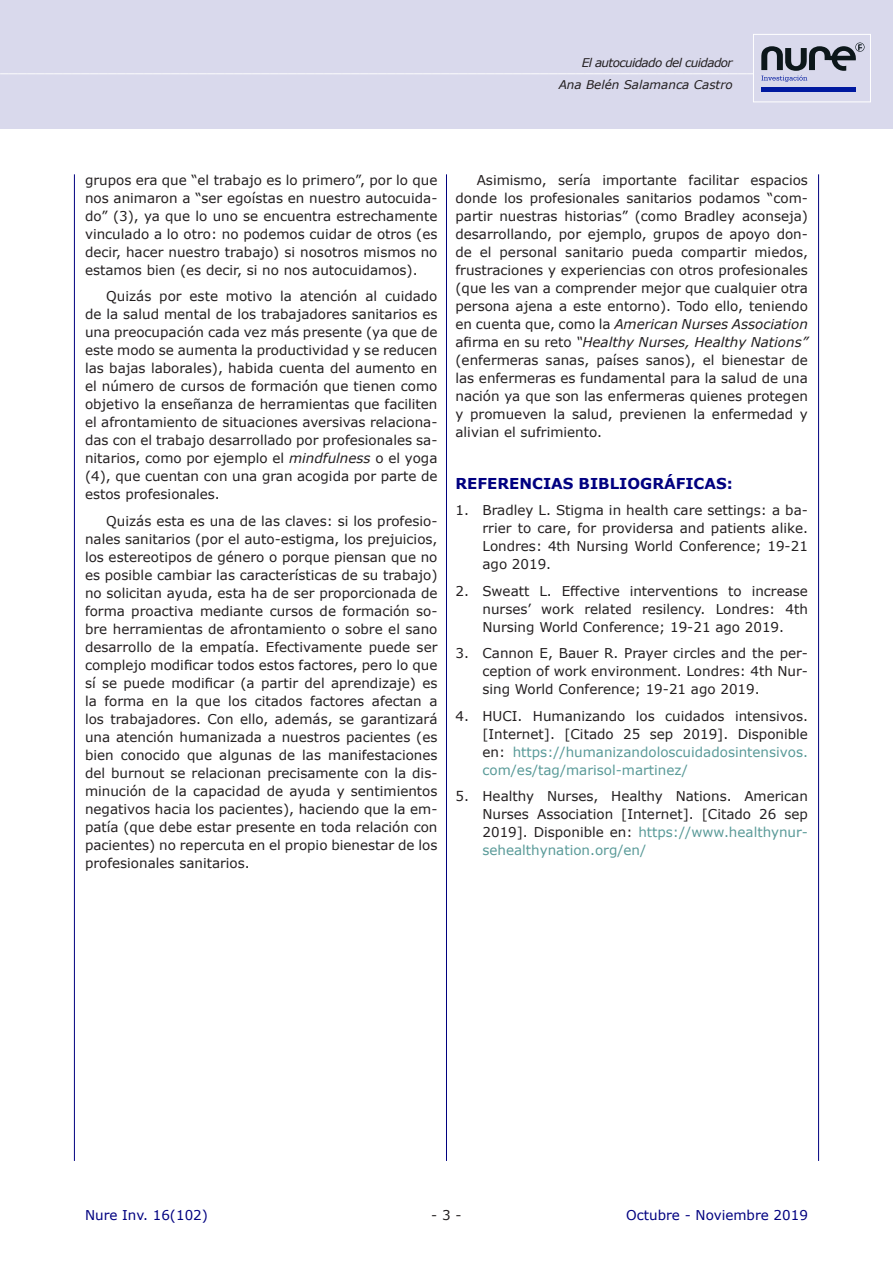
<style>
.page{position:relative;width:893px;height:1263px;background:#fff}
.page>*{position:absolute;margin:0;border:0;box-sizing:border-box;transform-origin:0 0}
.t1{font:18px "Myriad Pro";color:#fff}
.TITULO_1{font:700 15px "Verdana";color:#000080}
.Texto{font:13.5px/18px "Verdana";color:#231f20;text-align:justify}
.t2{font:13.5px "Verdana";color:#000080}
.t3{font:italic 12px/21.6px "Verdana";letter-spacing:-.05em;color:#231f20;text-align:right}
.s1{font-style:italic}
.s2{color:#599a98}
</style>
<div class="page">
<div style="left:1px;top:0;width:892px;height:128px;background:#d9d9ec"></div>
<hr style="left:0;top:0;width:1px;height:128px;background:#d9d9ec">
<hr style="left:446px;top:174px;width:1px;height:987px;background:#000080">
<hr style="left:74px;top:174px;width:1px;height:987px;background:#000080">
<hr style="left:818px;top:174px;width:1px;height:987px;background:#000080">
<div style="left:753px;top:34px;width:118px;height:68px;background:#d9d9ec;border:1px solid #fff"></div>
<svg style="left:761px;top:43px;width:103px;height:39px"></svg>
<hr style="left:761px;top:87px;width:95px;height:4px;background:#00199f">
<p class="t3" style="left:559px;top:52px;width:175px">El autocuidado del cuidador<br>Ana Belén Salamanca Castro</p>
<h1 class="t1" style="left:0;top:55px;width:838px">_____________________________________________________________________________________________</h1>
<p class="Texto" style="left:85px;top:171px;width:354px">grupos era que “el trabajo es lo primero”, por lo que nos animaron a “ser egoístas en nuestro autocuida&shy;do” (3), ya que lo uno se encuentra estrechamente vinculado a lo otro: no podemos cuidar de otros (es decir, hacer nuestro trabajo) si nosotros mismos no estamos bien (es decir, si no nos autocuidamos).</p>
<p class="Texto" style="left:85px;top:287px;width:354px;text-indent:21px">Quizás por este motivo la atención al cuidado de la salud mental de los trabajadores sanitarios es una preocupación cada vez más presente (ya que de este modo se aumenta la productividad y se reducen las bajas laborales), habida cuenta del aumento en el número de cursos de formación que tienen como objetivo la enseñanza de herramientas que faciliten el afrontamiento de situaciones aversivas relaciona&shy;das con el trabajo desarrollado por profesionales sa&shy;nitarios, como por ejemplo el <span class="s1">mindfulness</span> o el yoga (4), que cuentan con una gran acogida por parte de estos profesionales.</p>
<p class="Texto" style="left:85px;top:512px;width:354px;text-indent:21px">Quizás esta es una de las claves: si los profesio&shy;nales sanitarios (por el auto-estigma, los prejuicios, los estereotipos de género o porque piensan que no es posible cambiar las características de su trabajo) no solicitan ayuda, esta ha de ser proporcionada de forma proactiva mediante cursos de formación so&shy;bre herramientas de afrontamiento o sobre el sano desarrollo de la empatía. Efectivamente puede ser complejo modificar todos estos factores, pero lo que sí se puede modificar (a partir del aprendizaje) es la forma en la que los citados factores afectan a los trabajadores. Con ello, además, se garantizará una atención humanizada a nuestros pacientes (es bien conocido que algunas de las manifestaciones del burnout se relacionan precisamente con la dis&shy;minución de la capacidad de ayuda y sentimientos negativos hacia los pacientes), haciendo que la em&shy;patía (que debe estar presente en toda relación con pacientes) no repercuta en el propio bienestar de los profesionales sanitarios.</p>
<p class="Texto" style="left:455px;top:171px;width:354px;text-indent:21px">Asimismo, sería importante facilitar espacios donde los profesionales sanitarios podamos “com&shy;partir nuestras historias” (como Bradley aconseja) desarrollando, por ejemplo, grupos de apoyo don&shy;de el personal sanitario pueda compartir miedos, frustraciones y experiencias con otros profesionales (que les van a comprender mejor que cualquier otra persona ajena a este entorno). Todo ello, teniendo en cuenta que, como la <span class="s1">American Nurses Association </span>afirma en su reto <span class="s1">“Healthy Nurses, Healthy Nations” </span>(enfermeras sanas, países sanos), el bienestar de las enfermeras es fundamental para la salud de una nación ya que son las enfermeras quienes protegen y promueven la salud, previenen la enfermedad y alivian el sufrimiento.</p>
<p class="TITULO_1" style="left:455px;top:473px;width:279px">REFERENCIAS BIBLIOGRÁFICAS:</p>
<p class="Texto" style="left:482px;top:501px;width:327px;text-indent:-27px">1. Bradley L. Stigma in health care settings: a ba&shy;rrier to care, for providersa and patients alike.<br>Londres: 4th Nursing World Conference; 19-21 ago 2019.</p>
<p class="Texto" style="left:482px;top:582px;width:327px;text-indent:-27px">2. Sweatt L. Effective interventions to increase nurses’ work related resilency. Londres: 4th Nursing World Conference; 19-21 ago 2019.</p>
<p class="Texto" style="left:482px;top:644px;width:327px;text-indent:-27px">3. Cannon E, Bauer R. Prayer circles and the per&shy;ception of work environment. Londres: 4th Nur&shy;sing World Conference; 19-21 ago 2019.</p>
<p class="Texto" style="left:482px;top:707px;width:327px;text-indent:-27px">4. HUCI. Humanizando los cuidados intensivos. [Internet]. [Citado 25 sep 2019]. Disponible en: <span class="s2">https://humanizandoloscuidadosintensivos. com/es/tag/marisol-martinez/</span></p>
<p class="Texto" style="left:482px;top:787px;width:327px;text-indent:-27px">5. Healthy Nurses, Healthy Nations. American Nurses Association [Internet]. [Citado 26 sep 2019]. Disponible en: <span class="s2">https://www.healthynur&shy;sehealthynation.org/en/</span></p>
<p class="t2" style="left:85px;top:1206px;width:124px">Nure Inv. 16(102)</p>
<p class="Texto" style="left:431px;top:1206px;width:32px">- 3 -</p>
<p class="t2" style="left:626px;top:1206px;width:183px">Octubre - Noviembre 2019</p>
</div>
